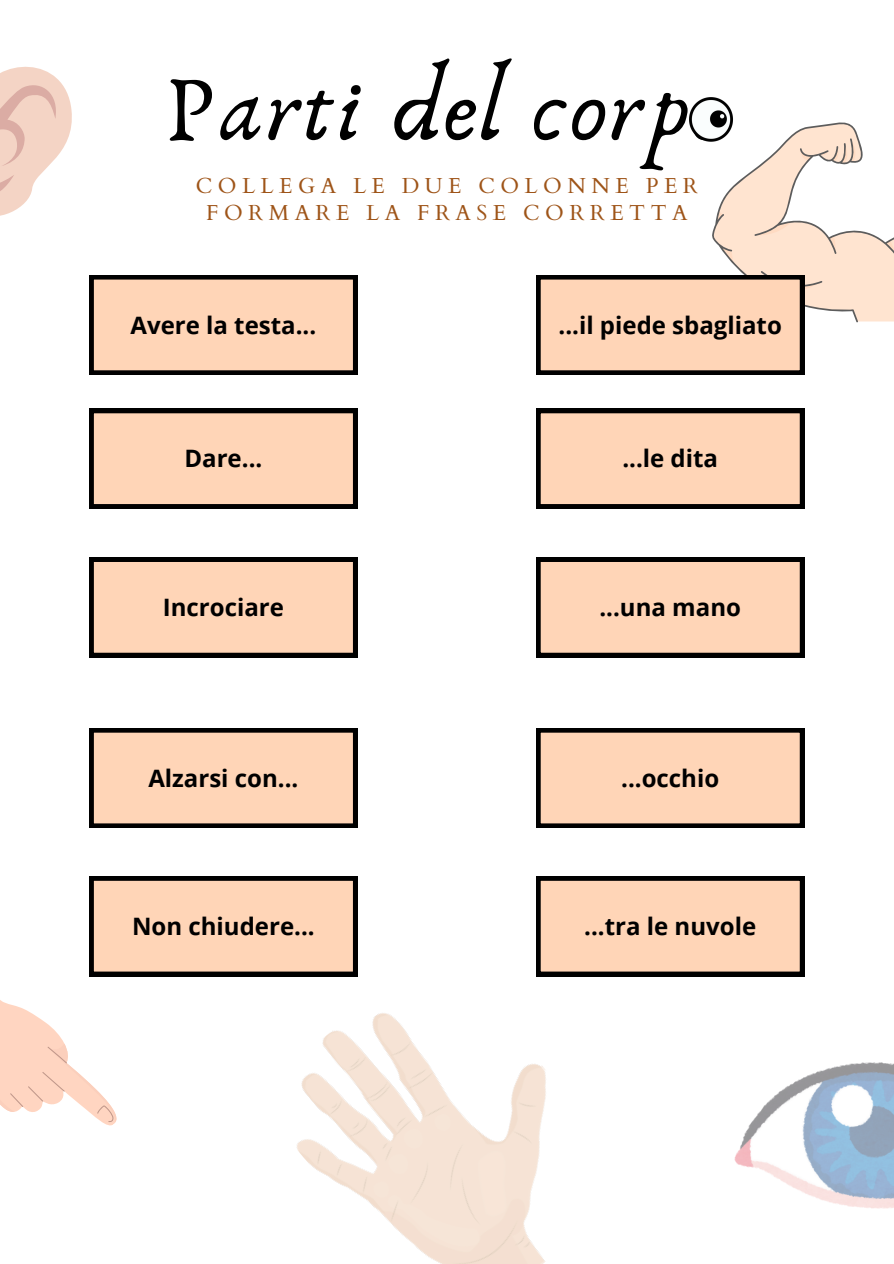
<style>
.page{position:relative;width:894px;height:1264px;background:#fff}
.page>*{position:absolute;margin:0;border:0;box-sizing:border-box;transform-origin:0 0}
.t1{font:96px "Anaktoria";letter-spacing:.025em;color:#000}
.t2{font:700 24px "Open Sans";color:#000}
.t3{font:21.75px/27px "Cardo";letter-spacing:.255em;color:#9e5418;text-align:center}
</style>
<div class="page">
<svg style="left:89px;top:275px;width:268px;height:100px;background:#deba9f"></svg>
<svg style="left:89px;top:409px;width:268px;height:99px;background:#e1bca1"></svg>
<svg style="left:89px;top:557px;width:268px;height:100px;background:#deba9f"></svg>
<svg style="left:89px;top:728px;width:268px;height:100px;background:#deba9f"></svg>
<img style="left:734px;top:1062px;width:159px;height:145px">
<svg style="left:536px;top:876px;width:267px;height:100px;background:#e2bda2"></svg>
<svg style="left:536px;top:557px;width:267px;height:100px;background:#dfbaa0"></svg>
<svg style="left:536px;top:409px;width:267px;height:99px;background:#e1bca2"></svg>
<svg style="left:536px;top:728px;width:267px;height:100px;background:#dfbaa0"></svg>
<svg style="left:536px;top:122px;width:357px;height:253px"></svg>
<svg style="left:0;top:66px;width:72px;height:150px"></svg>
<img style="left:689px;top:98px;width:45px;height:44px">
<svg style="left:0;top:876px;width:357px;height:250px"></svg>
<img style="left:253px;top:941px;width:387px;height:322px">
<p class="t1" style="left:165px;top:51px;width:565px">Parti del corpo</p>
<p class="t3" style="left:196px;top:172px;width:503px">COLLEGA LE DUE COLONNE PER<br>FORMARE LA FRASE CORRETTA</p>
<p class="t2" style="left:130px;top:308px;width:187px">Avere la testa...</p>
<p class="t2" style="left:558px;top:308px;width:225px">...il piede sbagliato</p>
<h1 class="t2" style="left:184px;top:441px;width:79px">Dare...</h1>
<p class="t2" style="left:622px;top:441px;width:97px">...le dita</p>
<h2 class="t2" style="left:163px;top:590px;width:123px">Incrociare</h2>
<p class="t2" style="left:599px;top:590px;width:143px">...una mano</p>
<p class="t2" style="left:148px;top:761px;width:151px">Alzarsi con...</p>
<p class="t2" style="left:621px;top:761px;width:100px">...occhio</p>
<p class="t2" style="left:132px;top:909px;width:184px">Non chiudere...</p>
<p class="t2" style="left:584px;top:909px;width:173px">...tra le nuvole</p>
</div>
